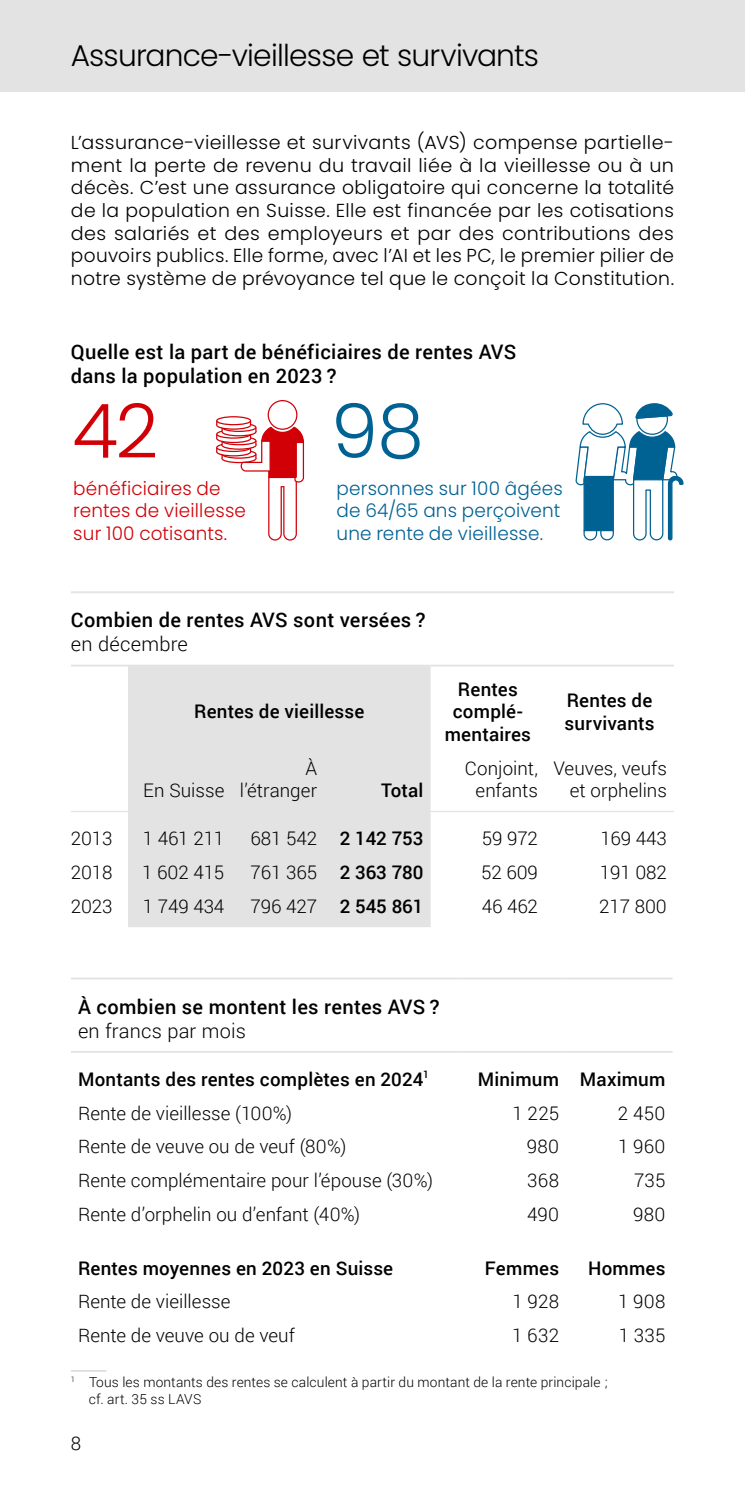
<style>
.page{position:relative;width:745px;height:1489px;background:#fff}
.page>*{position:absolute;margin:0;border:0;box-sizing:border-box;transform-origin:0 0}
.t1{font:300 75px "Poppins";color:#d10007}
.t2{font:300 75px "Poppins";color:#006293}
.t3{font:300 30px "Poppins";letter-spacing:-.025em;color:#000}
.t4{font:500 20px/24px "Roboto";letter-spacing:.015em;color:#000}
.t5{font:300 20px "Roboto";letter-spacing:.01em;color:#000}
.t6{font:300 18.75px/22.5px "Poppins";letter-spacing:.015em;color:#000;text-align:justify}
.t7{font:300 18.75px/22.5px "Roboto";letter-spacing:.005em;color:#000;text-align:right}
.t8{font:500 18.75px/22.5px "Roboto";letter-spacing:.01em;color:#000;text-align:center}
.t9{font:300 18.75px/22.5px "Poppins";letter-spacing:.01em;color:#006293}
.t10{font:300 18.75px/22.5px "Poppins";letter-spacing:.01em;color:#d10007}
.t11{font:300 13.75px/16.5px "Roboto";letter-spacing:.01em;color:#000}
.s1{font-weight:300}
</style>
<div class="page">
<div style="left:0;top:0;width:744px;height:92px;background:#e3e3e3"></div>
<div style="left:221px;top:454px;width:35px;height:9px;border:1px solid #d10007;border-radius:50%"></div>
<svg style="left:221px;top:455px;width:10px;height:4px"></svg>
<svg style="left:222px;top:450px;width:34px;height:8px"></svg>
<div style="left:221px;top:449px;width:35px;height:10px;border:1px solid #d10007;border-radius:50%"></div>
<div style="left:217px;top:448px;width:33px;height:8px;background:#fff;border-radius:50%"></div>
<div style="left:216px;top:447px;width:35px;height:9px;border:1px solid #d10007;border-radius:50%"></div>
<svg style="left:216px;top:449px;width:9px;height:3px"></svg>
<svg style="left:217px;top:443px;width:33px;height:8px"></svg>
<div style="left:216px;top:443px;width:35px;height:9px;border:1px solid #d10007;border-radius:50%"></div>
<svg style="left:222px;top:441px;width:34px;height:8px"></svg>
<div style="left:221px;top:440px;width:35px;height:10px;border:1px solid #d10007;border-radius:50%"></div>
<svg style="left:221px;top:442px;width:19px;height:4px"></svg>
<div style="left:222px;top:437px;width:34px;height:8px;background:#d20c13;border-radius:50%"></div>
<div style="left:221px;top:436px;width:35px;height:9px;border:1px solid #d10007;border-radius:50%"></div>
<div style="left:217px;top:434px;width:33px;height:8px;background:#fff;border-radius:50%"></div>
<div style="left:216px;top:434px;width:35px;height:9px;border:1px solid #d10007;border-radius:50%"></div>
<svg style="left:216px;top:435px;width:24px;height:4px"></svg>
<svg style="left:217px;top:430px;width:33px;height:8px"></svg>
<div style="left:216px;top:429px;width:35px;height:9px;border:1px solid #d10007;border-radius:50%"></div>
<div style="left:222px;top:428px;width:34px;height:8px;background:#fff;border-radius:50%"></div>
<div style="left:221px;top:427px;width:35px;height:9px;border:1px solid #d10007;border-radius:50%"></div>
<svg style="left:221px;top:429px;width:9px;height:3px"></svg>
<div style="left:221px;top:423px;width:35px;height:9px;border:1px solid #d10007;border-radius:50%"></div>
<svg style="left:217px;top:421px;width:33px;height:8px"></svg>
<div style="left:216px;top:420px;width:35px;height:10px;border:1px solid #d10007;border-radius:50%"></div>
<svg style="left:216px;top:422px;width:24px;height:4px"></svg>
<div style="left:217px;top:417px;width:33px;height:7px;background:#fff;border-radius:50%"></div>
<div style="left:216px;top:416px;width:35px;height:9px;border:1px solid #d10007;border-radius:50%"></div>
<svg style="left:240px;top:400px;width:64px;height:140px"></svg>
<svg style="left:575px;top:403px;width:108px;height:138px"></svg>
<div style="left:583px;top:476px;width:31px;height:4px;border:1px solid #006293"></div>
<hr style="left:71px;top:977px;width:388px;height:2px;background:#e3e3e3">
<hr style="left:459px;top:977px;width:107px;height:2px;background:#e3e3e3">
<hr style="left:566px;top:977px;width:106px;height:2px;background:#e3e3e3">
<hr style="left:71px;top:1050px;width:388px;height:2px;background:#e3e3e3">
<hr style="left:459px;top:1050px;width:107px;height:2px;background:#e3e3e3">
<hr style="left:566px;top:1050px;width:106px;height:2px;background:#e3e3e3">
<hr style="left:71px;top:1370px;width:35px;height:1px;background:#cfd0d0">
<div style="left:128px;top:666px;width:302px;height:261px;background:#e3e3e3"></div>
<hr style="left:71px;top:591px;width:57px;height:2px;background:#e3e3e3">
<hr style="left:128px;top:591px;width:103px;height:2px;background:#e3e3e3">
<hr style="left:231px;top:591px;width:93px;height:2px;background:#e3e3e3">
<hr style="left:324px;top:591px;width:106px;height:2px;background:#e3e3e3">
<hr style="left:430px;top:591px;width:115px;height:2px;background:#e3e3e3">
<hr style="left:545px;top:591px;width:128px;height:2px;background:#e3e3e3">
<hr style="left:71px;top:664px;width:57px;height:2px;background:#e3e3e3">
<hr style="left:128px;top:664px;width:103px;height:2px;background:#e3e3e3">
<hr style="left:231px;top:664px;width:93px;height:2px;background:#e3e3e3">
<hr style="left:324px;top:664px;width:106px;height:2px;background:#e3e3e3">
<hr style="left:430px;top:664px;width:115px;height:2px;background:#e3e3e3">
<hr style="left:545px;top:664px;width:128px;height:2px;background:#e3e3e3">
<hr style="left:71px;top:810px;width:57px;height:2px;background:#e3e3e3">
<hr style="left:128px;top:810px;width:103px;height:2px;background:#e3e3e3">
<hr style="left:231px;top:810px;width:93px;height:2px;background:#e3e3e3">
<hr style="left:324px;top:810px;width:106px;height:2px;background:#e3e3e3">
<hr style="left:430px;top:810px;width:115px;height:2px;background:#e3e3e3">
<hr style="left:545px;top:810px;width:128px;height:2px;background:#e3e3e3">
<h2 class="t3" style="left:71px;top:38px;width:469px">Assurance-vieillesse et survivants</h2>
<p class="t6" style="left:71px;top:132px;width:604px">L’assurance-vieillesse et survivants (AVS) compense partielle&shy;ment la perte de revenu du travail liée à la vieillesse ou à un décès. C’est une assurance obligatoire qui concerne la totalité de la population en Suisse. Elle est financée par les cotisations des salariés et des employeurs et par des contributions des pouvoirs publics. Elle forme, avec l’AI et les PC, le premier pilier de notre système de prévoyance tel que le conçoit la Constitution.</p>
<p class="t4" style="left:71px;top:339px;width:446px">Quelle est la part de bénéficiaires de rentes AVS dans la population en 2023 ?</p>
<h1 class="t1" style="left:72px;top:388px;width:88px">42</h1>
<h1 class="t2" style="left:331px;top:388px;width:94px">98</h1>
<p class="t10" style="left:73px;top:477px;width:174px">bénéficiaires de rentes de vieillesse sur 100 cotisants.</p>
<p class="t9" style="left:336px;top:477px;width:228px">personnes sur 100 âgées de 64/65 ans perçoivent une rente de vieillesse.</p>
<p class="t4" style="left:71px;top:607px;width:356px">Combien de rentes AVS sont versées ?</p>
<p class="t5" style="left:71px;top:630px;width:118px">en décembre</p>
<p class="t8" style="left:194px;top:699px;width:171px">Rentes de vieillesse</p>
<p class="t7" style="left:143px;top:778px;width:83px">En Suisse</p>
<p class="t7" style="left:240px;top:756px;width:79px">À l’étranger</p>
<p class="t8" style="left:381px;top:778px;width:44px">Total</p>
<p class="t8" style="left:444px;top:677px;width:88px">Rentes complé&shy;mentaires</p>
<p class="t8" style="left:564px;top:688px;width:91px;text-align:left">Rentes de survivants</p>
<p class="t7" style="left:464px;top:756px;width:74px;text-align:center">Conjoint, enfants</p>
<p class="t7" style="left:553px;top:756px;width:115px">Veuves, veufs et orphelins</p>
<p class="t7" style="left:71px;top:826px;width:43px">2013</p>
<p class="t7" style="left:143px;top:826px;width:83px">1 461 211</p>
<p class="t8" style="left:250px;top:826px;width:174px"><span class="s1">681 542</span> 2 142 753</p>
<p class="t7" style="left:481px;top:826px;width:58px">59 972</p>
<p class="t7" style="left:600px;top:826px;width:68px">169 443</p>
<p class="t7" style="left:71px;top:860px;width:43px">2018</p>
<p class="t7" style="left:142px;top:860px;width:84px">1 602 415</p>
<p class="t8" style="left:250px;top:860px;width:174px"><span class="s1">761 365</span> 2 363 780</p>
<p class="t7" style="left:481px;top:860px;width:58px">52 609</p>
<p class="t7" style="left:599px;top:860px;width:68px">191 082</p>
<p class="t7" style="left:71px;top:894px;width:43px">2023</p>
<p class="t7" style="left:143px;top:894px;width:83px">1 749 434</p>
<p class="t8" style="left:250px;top:894px;width:174px"><span class="s1">796 427</span> 2 545 861</p>
<p class="t7" style="left:481px;top:894px;width:58px">46 462</p>
<p class="t7" style="left:599px;top:894px;width:69px">217 800</p>
<p class="t4" style="left:78px;top:993px;width:363px">À combien se montent les rentes AVS ?</p>
<p class="t5" style="left:78px;top:1016px;width:169px">en francs par mois</p>
<p class="t8" style="left:78px;top:1066px;width:352px">Montants des rentes complètes en 2024<sup>1</sup></p>
<p class="t8" style="left:477px;top:1066px;width:189px">Minimum Maximum</p>
<p class="t7" style="left:78px;top:1100px;width:215px">Rente de vieillesse (100%)</p>
<p class="t7" style="left:512px;top:1100px;width:48px">1 225</p>
<p class="t7" style="left:617px;top:1100px;width:49px">2 450</p>
<p class="t7" style="left:78px;top:1134px;width:270px">Rente de veuve ou de veuf (80%)</p>
<p class="t7" style="left:526px;top:1134px;width:34px">980</p>
<p class="t7" style="left:617px;top:1134px;width:49px">1 960</p>
<p class="t7" style="left:78px;top:1168px;width:356px">Rente complémentaire pour l’épouse (30%)</p>
<p class="t7" style="left:527px;top:1168px;width:33px">368</p>
<p class="t7" style="left:633px;top:1168px;width:33px">735</p>
<p class="t7" style="left:78px;top:1202px;width:283px">Rente d’orphelin ou d’enfant (40%)</p>
<p class="t7" style="left:527px;top:1202px;width:33px">490</p>
<p class="t7" style="left:632px;top:1202px;width:34px">980</p>
<p class="t8" style="left:78px;top:1255px;width:316px">Rentes moyennes en 2023 en Suisse</p>
<p class="t8" style="left:484px;top:1255px;width:76px">Femmes</p>
<p class="t8" style="left:587px;top:1255px;width:79px">Hommes</p>
<p class="t7" style="left:78px;top:1289px;width:154px">Rente de vieillesse</p>
<p class="t7" style="left:512px;top:1289px;width:48px">1 928</p>
<p class="t7" style="left:617px;top:1289px;width:49px">1 908</p>
<p class="t7" style="left:78px;top:1323px;width:218px">Rente de veuve ou de veuf</p>
<p class="t7" style="left:511px;top:1323px;width:49px">1 632</p>
<p class="t7" style="left:618px;top:1323px;width:48px">1 335</p>
<p class="t11" style="left:89px;top:1373px;width:520px;text-indent:-18px"><sup>1</sup> Tous les montants des rentes se calculent à partir du montant de la rente principale ; cf. art. 35 ss LAVS</p>
<p class="t7" style="left:71px;top:1431px;width:12px">8</p>
</div>
